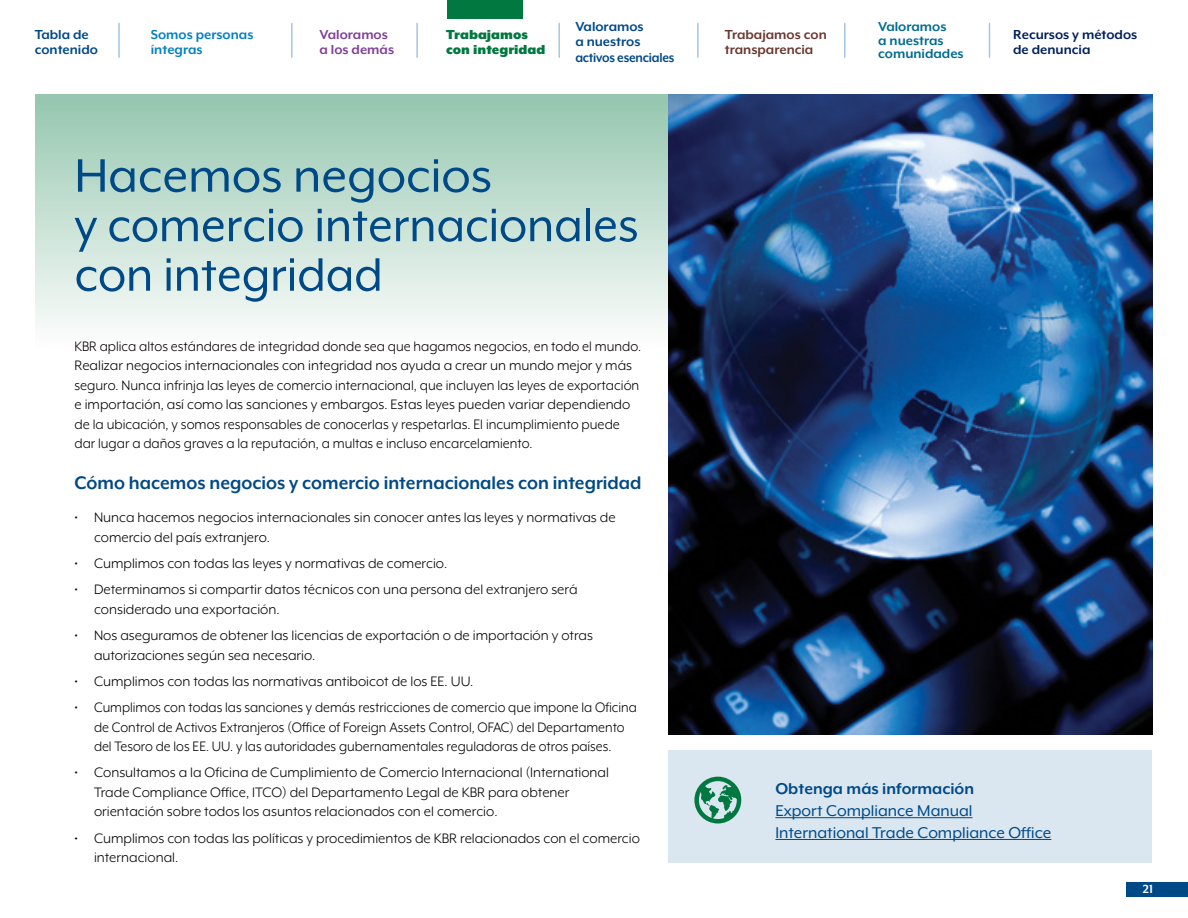
<style>
.page{position:relative;width:1188px;height:918px;background:#fff}
.page>*{position:absolute;margin:0;border:0;box-sizing:border-box;transform-origin:0 0}
.t1{font:54px/49.5px "Mr Eaves XL Mod OT";color:#004987}
.t2{font:700 21px "Mr Eaves XL Mod OT";color:#004987;scale:.96 1}
.t3{font:18px/21.8px "Mr Eaves XL Mod OT";color:#004987}
.t4{font:700 18px "Mr Eaves XL Mod OT";color:#004987}
.t5{font:15.75px/19.5px "Mr Eaves XL Mod OT";color:#000}
.t6{font:15.75px/19.5px "Mr Eaves XL Mod OT";color:#000;scale:.96 1}
.t7{font:700 15px/15px "Mr Eaves XL Mod OT";color:#004987}
.t8{font:700 15px/13.5px "Mr Eaves XL Mod OT";color:#006b8e}
.t9{font:700 15px/15px "Mr Eaves XL Mod OT";color:#6a3730}
.t10{font:700 15px/15px "Mr Eaves XL Mod OT";color:#00205c}
.t11{font:900 15px/15px "Mr Eaves XL Mod OT";color:#00783f}
.t12{font:700 15px/15px "Mr Eaves XL Mod OT";color:#007fc5}
.t13{font:700 15px/15px "Mr Eaves XL Mod OT";color:#7f3f98}
.t14{font:700 15px/15px "Mr Eaves XL Mod OT";color:#00783f}
.t15{font:700 13.5px "Mr Eaves XL Mod OT";color:#fff}
</style>
<div class="page">
<hr style="left:118px;top:23px;width:2px;height:34px;background:#a2c7e2">
<hr style="left:291px;top:23px;width:2px;height:34px;background:#a2c7e2">
<hr style="left:416px;top:23px;width:2px;height:34px;background:#a2c7e2">
<hr style="left:558px;top:23px;width:2px;height:34px;background:#a2c7e2">
<hr style="left:697px;top:23px;width:2px;height:34px;background:#a2c7e2">
<hr style="left:844px;top:23px;width:2px;height:34px;background:#a2c7e2">
<hr style="left:989px;top:23px;width:1px;height:34px;background:#a2c7e2">
<svg style="left:35px;top:94px;width:634px;height:384px"></svg>
<div style="left:447px;top:0;width:76px;height:18px;background:#00783f"></div>
<img style="left:669px;top:94px;width:483px;height:640px">
<div style="left:669px;top:751px;width:483px;height:112px;background:#dae7f0"></div>
<hr style="left:775px;top:817px;width:198px;height:1px;background:#004987">
<hr style="left:775px;top:839px;width:276px;height:1px;background:#004987">
<svg style="left:694px;top:777px;width:47px;height:47px"></svg>
<div style="left:1126px;top:882px;width:62px;height:14px;background:#004987"></div>
<p class="t7" style="left:35px;top:27px;width:65px">Tabla de contenido</p>
<p class="t12" style="left:151px;top:27px;width:104px">Somos personas íntegras</p>
<p class="t13" style="left:320px;top:27px;width:76px">Valoramos a los demás</p>
<p class="t14" style="left:476px;top:27px;width:64px;text-indent:-9px">bajamos ntegridad</p>
<p class="t7" style="left:575px;top:19px;width:101px">Valoramos<br>a nuestros activos esenciales</p>
<p class="t9" style="left:725px;top:27px;width:103px">Trabajamos con transparencia</p>
<p class="t8" style="left:878px;top:20px;width:87px">Valoramos<br>a nuestras comunidades</p>
<p class="t10" style="left:1013px;top:27px;width:126px">Recursos y métodos de denuncia</p>
<p class="t11" style="left:446px;top:27px;width:101px">Trabajamos con integridad</p>
<h1 class="t1" style="left:75px;top:151px;width:566px">Hacemos negocios<br>y comercio internacionales con integridad</h1>
<p class="t6" style="left:75px;top:336px;width:592px">KBR aplica altos estándares de integridad donde sea que hagamos negocios, en todo el mundo.<br>Realizar negocios internacionales con integridad nos ayuda a crear un mundo mejor y más seguro. Nunca infrinja las leyes de comercio internacional, que incluyen las leyes de exportación e importación, así como las sanciones y embargos. Estas leyes pueden variar dependiendo de la ubicación, y somos responsables de conocerlas y respetarlas. El incumplimiento puede dar lugar a daños graves a la reputación, a multas e incluso encarcelamiento.</p>
<h2 class="t2" style="left:75px;top:471px;width:592px">Cómo hacemos negocios y comercio internacionales con integridad</h2>
<p class="t5" style="left:94px;top:508px;width:523px;text-indent:-19px">• Nunca hacemos negocios internacionales sin conocer antes las leyes y normativas de comercio del país extranjero.</p>
<p class="t5" style="left:75px;top:554px;width:374px">• Cumplimos con todas las leyes y normativas de comercio.</p>
<p class="t5" style="left:94px;top:580px;width:485px;text-indent:-19px">• Determinamos si compartir datos técnicos con una persona del extranjero será considerado una exportación.</p>
<p class="t5" style="left:94px;top:626px;width:501px;text-indent:-19px">• Nos aseguramos de obtener las licencias de exportación o de importación y otras autorizaciones según sea necesario.</p>
<p class="t5" style="left:75px;top:671px;width:400px">• Cumplimos con todas las normativas antiboicot de los EE. UU.</p>
<p class="t5" style="left:75px;top:698px;width:564px;text-align:center">• Cumplimos con todas las sanciones y demás restricciones de comercio que impone la Oficina de Control de Activos Extranjeros (Office of Foreign Assets Control, OFAC) del Departamento<br>del Tesoro de los EE. UU. y las autoridades gubernamentales reguladoras de otros países.</p>
<p class="t5" style="left:94px;top:763px;width:516px;text-indent:-19px">• Consultamos a la Oficina de Cumplimiento de Comercio Internacional (International<br>Trade Compliance Office, ITCO) del Departamento Legal de KBR para obtener orientación sobre todos los asuntos relacionados con el comercio.</p>
<p class="t5" style="left:94px;top:828px;width:547px;text-indent:-19px">• Cumplimos con todas las políticas y procedimientos de KBR relacionados con el comercio internacional.</p>
<p class="t4" style="left:775px;top:779px;width:200px">Obtenga más información</p>
<p class="t3" style="left:775px;top:800px;width:277px">Export Compliance Manual<br>International Trade Compliance Office</p>
<p class="t15" style="left:1143px;top:881px;width:12px">21</p>
</div>
